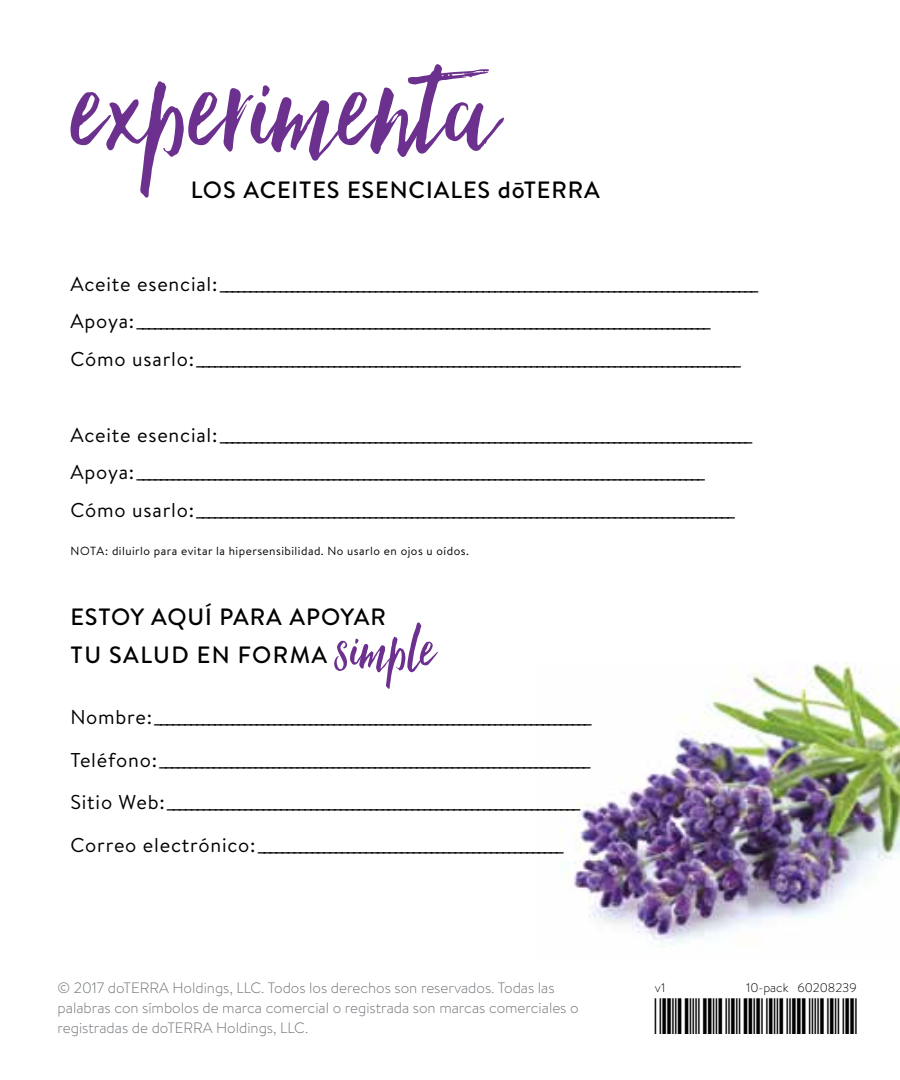
<style>
.page{position:relative;width:900px;height:1080px;background:#fff}
.page>*{position:absolute;margin:0;border:0;box-sizing:border-box;transform-origin:0 0}
.t1{font:163.5px "Hello Beautiful";color:#6c308e}
.t2{font:73px "Hello Beautiful";color:#6c308e}
.t3{font:23.5px/37.8px "Brandon Text";color:#000}
.t4{font:500 23.5px/37.8px "Brandon Text";letter-spacing:.04em;color:#000}
.t5{font:300 15px/20px "Brandon Text";color:#6c7074}
.t6{font:300 12.5px "Brandon Text";color:#000}
.t7{font:11.75px "Brandon Text";letter-spacing:.04em;color:#000}
.s1{font-size:20px}
.s2{font-size:22.5px}
</style>
<div class="page">
<img style="left:574px;top:662px;width:326px;height:285px">
<h1 class="t1" style="left:71px;top:16px;width:425px">experimenta</h1>
<p class="t4" style="left:191px;top:170px;width:411px">LOS ACEITES ESENCIALES dōTERRA</p>
<p class="t3" style="left:71px;top:263px;width:691px"><span class="s1">A c e i t e e s e n c i a l :</span> __________________________________________________________________________________________<br><span class="s1">A p o y a :</span> <span class="s2">_</span>_______________________________________________________________________________________________<br><span class="s1">C ó m o u s a r l o :</span> ___________________________________________________________________________________________</p>
<p class="t3" style="left:71px;top:414px;width:685px"><span class="s1">A c e i t e e s e n c i a l :</span> _________________________________________________________________________________________<br><span class="s1">A p o y a :</span> _______________________________________________________________________________________________<br><span class="s1">C ó m o u s a r l o :</span> __________________________________________________________________________________________</p>
<p class="t7" style="left:71px;top:543px;width:400px">NOTA: diluirlo para evitar la hipersensibilidad. No usarlo en ojos u oídos.</p>
<p class="t4" style="left:71px;top:598px;width:317px">ESTOY AQUÍ PARA APOYAR<br>TU SALUD EN FORMA</p>
<h2 class="t2" style="left:336px;top:608px;width:101px">simple</h2>
<p class="t3" style="left:71px;top:694px;width:524px;line-height:42.5px"><span class="s1">N o m b r e :</span> _________________________________________________________________________ <span class="s1">T e l é f o n o :</span> ________________________________________________________________________ <span class="s1">S i t i o W e b :</span> _____________________________________________________________________ <span class="s1">C o r r e o e l e c t r ó n i c o :</span> ___________________________________________________</p>
<p class="t5" style="left:58px;top:977px;width:523px">© 2017 doTERRA Holdings, LLC. Todos los derechos son reservados. Todas las palabras con símbolos de marca comercial o registrada son marcas comerciales o registradas de doTERRA Holdings, LLC.</p>
<p class="t6" style="left:655px;top:979px;width:12px">v1</p>
<p class="t6" style="left:746px;top:979px;width:112px">10-pack 60208239</p>
</div>
